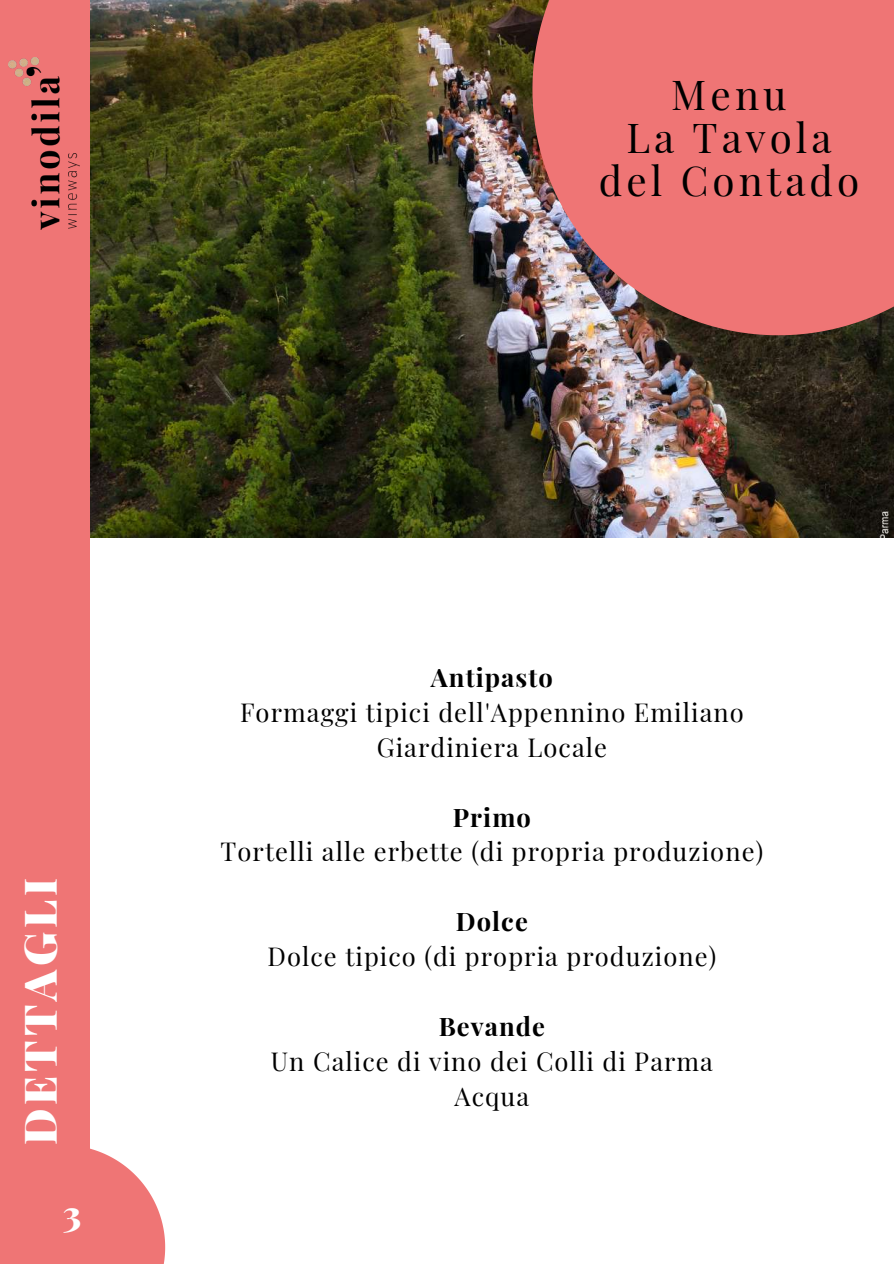
<style>
.page{position:relative;width:894px;height:1264px;background:#fff}
.page>*{position:absolute;margin:0;border:0;box-sizing:border-box;transform-origin:0 0}
.t1{font:900 45px "Playfair Display";letter-spacing:.085em;color:#fff}
.t2{font:40.35px/42.9px "Playfair Display";letter-spacing:.1em;color:#000;text-align:center}
.t3{font:900 36px "Playfair Display";color:#fff}
.t4{font:25.5px/35px "Playfair Display";letter-spacing:.04em;color:#000;text-align:center}
.t5{font:700 25.5px "Playfair Display";letter-spacing:.04em;color:#000}
</style>
<div class="page">
<svg style="left:89px;top:1144px;width:76px;height:119px"></svg>
<img style="left:89px;top:0;width:804px;height:537px">
<div style="left:0;top:0;width:89px;height:1263px;background:#ef7575"></div>
<svg style="left:532px;top:0;width:361px;height:335px;background:#e37575"></svg>
<img style="left:8px;top:57px;width:71px;height:173px">
<h2 class="t2" style="left:598px;top:72px;width:262px">Menu<br>La Tavola del Contado</h2>
<h1 class="t1" style="left:8px;top:1144px;width:269px;rotate:-90deg">DETTAGLI</h1>
<h3 class="t3" style="left:63px;top:1188px;width:20px">3</h3>
<p class="t5" style="left:431px;top:659px;width:123px">Antipasto</p>
<p class="t4" style="left:240px;top:693px;width:505px">Formaggi tipici dell'Appennino Emiliano<br>Giardiniera Locale</p>
<p class="t5" style="left:452px;top:799px;width:80px">Primo</p>
<p class="t4" style="left:220px;top:833px;width:544px">Tortelli alle erbette (di propria produzione)</p>
<p class="t5" style="left:456px;top:903px;width:73px">Dolce</p>
<p class="t4" style="left:267px;top:938px;width:450px">Dolce tipico (di propria produzione)</p>
<p class="t5" style="left:438px;top:1008px;width:108px">Bevande</p>
<p class="t4" style="left:271px;top:1042px;width:443px">Un Calice di vino dei Colli di Parma<br>Acqua</p>
</div>
